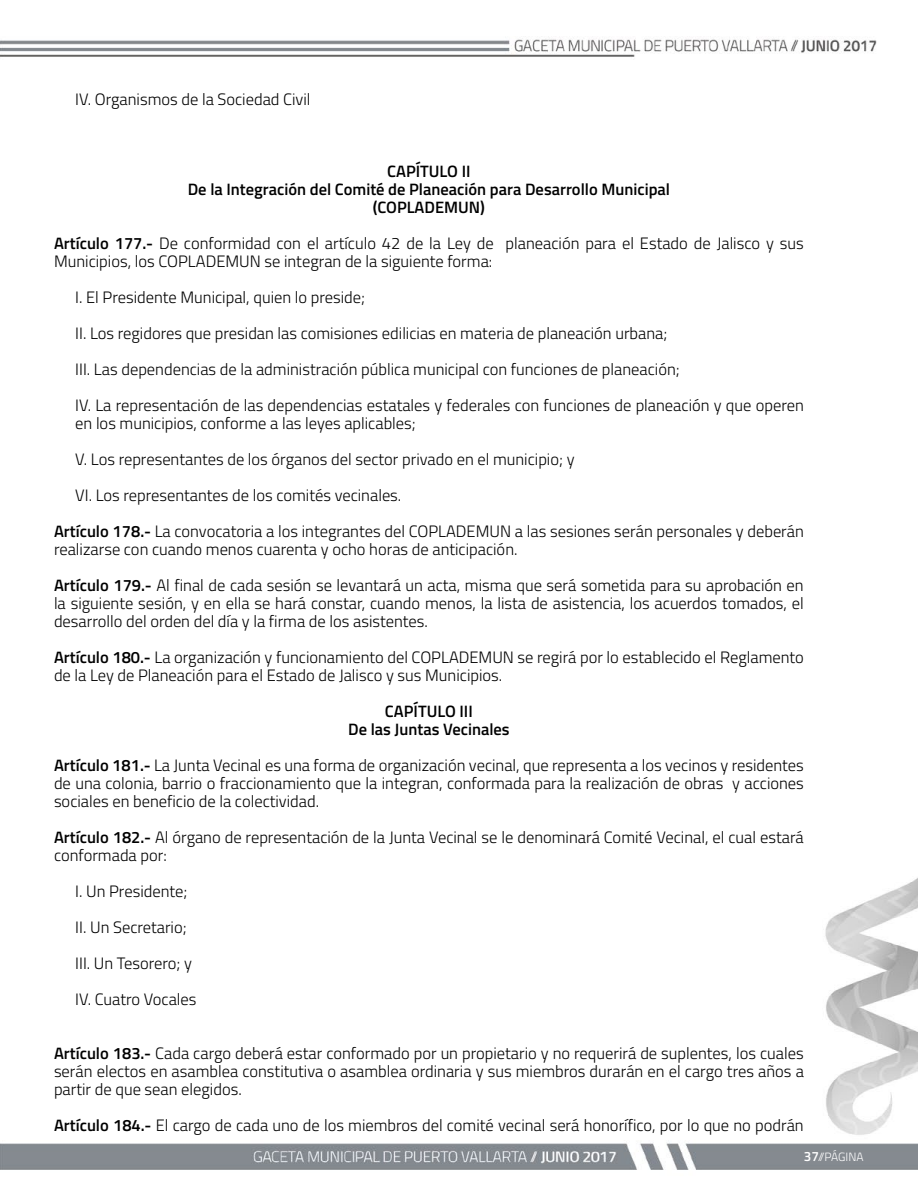
<style>
.page{position:relative;width:918px;height:1188px;background:#fff}
.page>*{position:absolute;margin:0;border:0;box-sizing:border-box;transform-origin:0 0}
.t1{font:300 16.5px/18px "Titillium Web";color:#000}
.t2{font:600 16.5px/18px "Titillium Web";color:#000;text-align:center}
.t3{font:300 12px "Titillium Web";color:#fff}
.s1{font-weight:600}
.s2{font-weight:600;font-size:13.5px}
</style>
<div class="page">
<img style="left:0;top:38px;width:918px;height:1132px">
<p class="t1" style="left:75px;top:89px;width:237px">IV. Organismos de la Sociedad Civil</p>
<p class="t2" style="left:188px;top:161px;width:484px">CAPÍTULO II<br>De la Integración del Comité de Planeación para Desarrollo Municipal (COPLADEMUN)</p>
<p class="t1" style="left:54px;top:233px;width:751px"><span class="s1">Artículo 177.-</span> De conformidad con el artículo 42 de la Ley de planeación para el Estado de Jalisco y sus<br>Municipios, los COPLADEMUN se integran de la siguiente forma:</p>
<p class="t1" style="left:75px;top:278px;width:730px;line-height:36px">I. El Presidente Municipal, quien lo preside;<br>II. Los regidores que presidan las comisiones edilicias en materia de planeación urbana;<br>III. Las dependencias de la administración pública municipal con funciones de planeación;<br>IV. La representación de las dependencias estatales y federales con funciones de planeación y que operen</p>
<p class="t1" style="left:75px;top:413px;width:342px">en los municipios, conforme a las leyes aplicables;</p>
<p class="t1" style="left:75px;top:449px;width:501px">V. Los representantes de los órganos del sector privado en el municipio; y</p>
<p class="t1" style="left:75px;top:485px;width:328px">VI. Los representantes de los comités vecinales.</p>
<p class="t1" style="left:54px;top:521px;width:751px"><span class="s1">Artículo 178.-</span> La convocatoria a los integrantes del COPLADEMUN a las sesiones serán personales y deberán</p>
<p class="t1" style="left:54px;top:530px;width:751px;line-height:36px">realizarse con cuando menos cuarenta y ocho horas de anticipación.<br><span class="s1">Artículo 179.-</span> Al final de cada sesión se levantará un acta, misma que será sometida para su aprobación en</p>
<p class="t1" style="left:54px;top:593px;width:751px">la siguiente sesión, y en ella se hará constar, cuando menos, la lista de asistencia, los acuerdos tomados, el desarrollo del orden del día y la firma de los asistentes.</p>
<p class="t1" style="left:54px;top:647px;width:751px"><span class="s1">Artículo 180.-</span> La organización y funcionamiento del COPLADEMUN se regirá por lo establecido el Reglamento de la Ley de Planeación para el Estado de Jalisco y sus Municipios.</p>
<p class="t2" style="left:348px;top:701px;width:163px">CAPÍTULO III<br>De las Juntas Vecinales</p>
<p class="t1" style="left:54px;top:755px;width:751px;text-align:justify"><span class="s1">Artículo 181.-</span> La Junta Vecinal es una forma de organización vecinal, que representa a los vecinos y residentes de una colonia, barrio o fraccionamiento que la integran, conformada para la realización de obras y acciones sociales en beneficio de la colectividad.</p>
<p class="t1" style="left:54px;top:827px;width:751px"><span class="s1">Artículo 182.-</span> Al órgano de representación de la Junta Vecinal se le denominará Comité Vecinal, el cual estará conformada por:</p>
<p class="t1" style="left:75px;top:872px;width:123px;line-height:36px">I. Un Presidente;<br>II. Un Secretario;<br>III. Un Tesorero; y<br>IV. Cuatro Vocales</p>
<p class="t1" style="left:54px;top:1043px;width:751px;text-align:justify"><span class="s1">Artículo 183.-</span> Cada cargo deberá estar conformado por un propietario y no requerirá de suplentes, los cuales serán electos en asamblea constitutiva o asamblea ordinaria y sus miembros durarán en el cargo tres años a partir de que sean elegidos.</p>
<p class="t1" style="left:54px;top:1115px;width:751px"><span class="s1">Artículo 184.-</span> El cargo de cada uno de los miembros del comité vecinal será honorífico, por lo que no podrán</p>
<p class="t3" style="left:804px;top:1148px;width:61px"><span class="s2">37</span>//PÁGINA</p>
</div>
